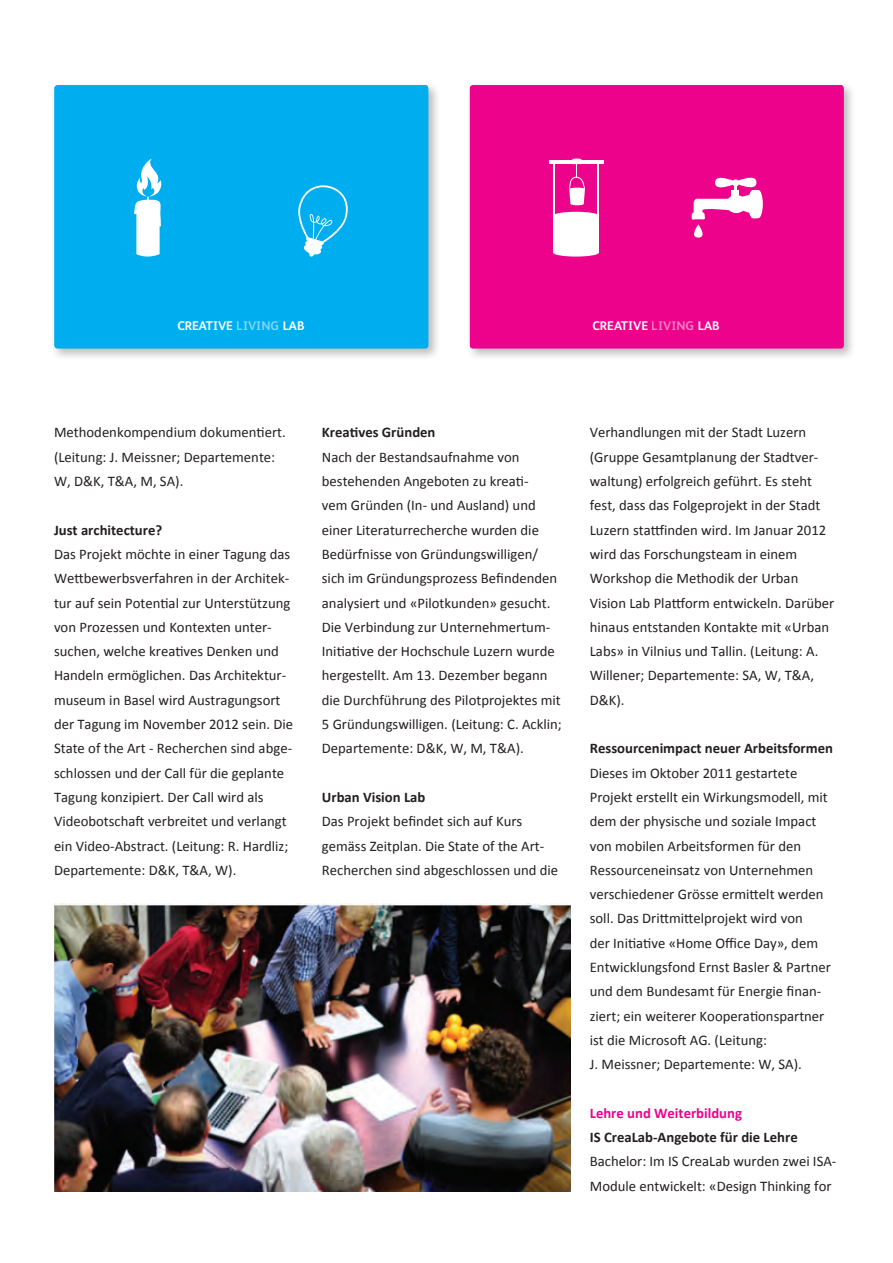
<style>
.page{position:relative;width:893px;height:1263px;background:#fff}
.page>*{position:absolute;margin:0;border:0;box-sizing:border-box;transform-origin:0 0}
.t1{font:14.7px/24.3px "Calibri";color:#231f20}
.t2{font:700 14.7px "Calibri";color:#231f20}
.t3{font:700 14.7px "Calibri";color:#ed028c}
.t4{font:700 12.6px "FS Albert";color:#fff}
</style>
<div class="page">
<div style="left:50px;top:81px;width:391px;height:280px;background:#231f20;opacity:.3"></div>
<div style="left:54px;top:85px;width:374px;height:264px;background:#00aeef"></div>
<div style="left:466px;top:81px;width:390px;height:280px;background:#231f20;opacity:.3"></div>
<div style="left:470px;top:85px;width:374px;height:264px;background:#ed028c"></div>
<img style="left:54px;top:904px;width:516px;height:287px">
<p class="t4" style="left:177px;top:318px;width:129px">CREATIVE LIVING LAB</p>
<p class="t4" style="left:592px;top:318px;width:129px">CREATIVE LIVING LAB</p>
<p class="t1" style="left:54px;top:420px;width:233px">Methodenkompendium dokumentiert. (Leitung: J. Meissner; Departemente:<br>W, D&amp;K, T&amp;A, M, SA).</p>
<p class="t2" style="left:54px;top:520px;width:110px">Just architecture?</p>
<p class="t1" style="left:54px;top:542px;width:241px">Das Projekt möchte in einer Tagung das Wettbewerbsverfahren in der Architek&shy;tur auf sein Potential zur Unterstützung von Prozessen und Kontexten unter&shy;suchen, welche kreatives Denken und Handeln ermöglichen. Das Architektur&shy;museum in Basel wird Austragungsort der Tagung im November 2012 sein. Die State of the Art - Recherchen sind abge&shy;schlossen und der Call für die geplante Tagung konzipiert. Der Call wird als Videobotschaft verbreitet und verlangt ein Video-Abstract. (Leitung: R. Hardliz; Departemente: D&amp;K, T&amp;A, W).</p>
<p class="t2" style="left:322px;top:423px;width:115px">Kreatives Gründen</p>
<p class="t1" style="left:322px;top:445px;width:241px">Nach der Bestandsaufnahme von bestehenden Angeboten zu kreati-<br>vem Gründen (In- und Ausland) und einer Literaturrecherche wurden die Bedürfnisse von Gründungswilligen/ sich im Gründungsprozess Befindenden analysiert und «Pilotkunden» gesucht.<br>Die Verbindung zur Unternehmertum-Initiative der Hochschule Luzern wurde hergestellt. Am 13. Dezember begann die Durchführung des Pilotprojektes mit 5 Gründungswilligen. (Leitung: C. Acklin; Departemente: D&amp;K, W, M, T&amp;A).</p>
<p class="t2" style="left:322px;top:788px;width:105px">Urban Vision Lab</p>
<p class="t1" style="left:322px;top:809px;width:238px">Das Projekt befindet sich auf Kurs gemäss Zeitplan. Die State of the Art-<br>Recherchen sind abgeschlossen und die</p>
<p class="t1" style="left:590px;top:420px;width:246px">Verhandlungen mit der Stadt Luzern (Gruppe Gesamtplanung der Stadtver&shy;waltung) erfolgreich geführt. Es steht fest, dass das Folgeprojekt in der Stadt Luzern stattfinden wird. Im Januar 2012 wird das Forschungsteam in einem Workshop die Methodik der Urban Vision Lab Plattform entwickeln. Darüber hinaus entstanden Kontakte mit «Urban Labs» in Vilnius und Tallin. (Leitung: A.<br>Willener; Departemente: SA, W, T&amp;A, D&amp;K).</p>
<p class="t2" style="left:590px;top:739px;width:245px">Ressourcenimpact neuer Arbeitsformen</p>
<p class="t1" style="left:590px;top:761px;width:243px">Dieses im Oktober 2011 gestartete Projekt erstellt ein Wirkungsmodell, mit dem der physische und soziale Impact von mobilen Arbeitsformen für den Ressourceneinsatz von Unternehmen verschiedener Grösse ermittelt werden soll. Das Drittmittelprojekt wird von<br>der Initiative «Home Office Day», dem Entwicklungsfond Ernst Basler &amp; Partner und dem Bundesamt für Energie finan&shy;ziert; ein weiterer Kooperationspartner ist die Microsoft AG. (Leitung:<br>J. Meissner; Departemente: W, SA).</p>
<p class="t3" style="left:590px;top:1103px;width:154px">Lehre und Weiterbildung</p>
<p class="t2" style="left:590px;top:1128px;width:209px">IS CreaLab-Angebote für die Lehre</p>
<p class="t1" style="left:590px;top:1149px;width:248px">Bachelor: Im IS CreaLab wurden zwei ISA-<br>Module entwickelt: «Design Thinking for</p>
</div>
